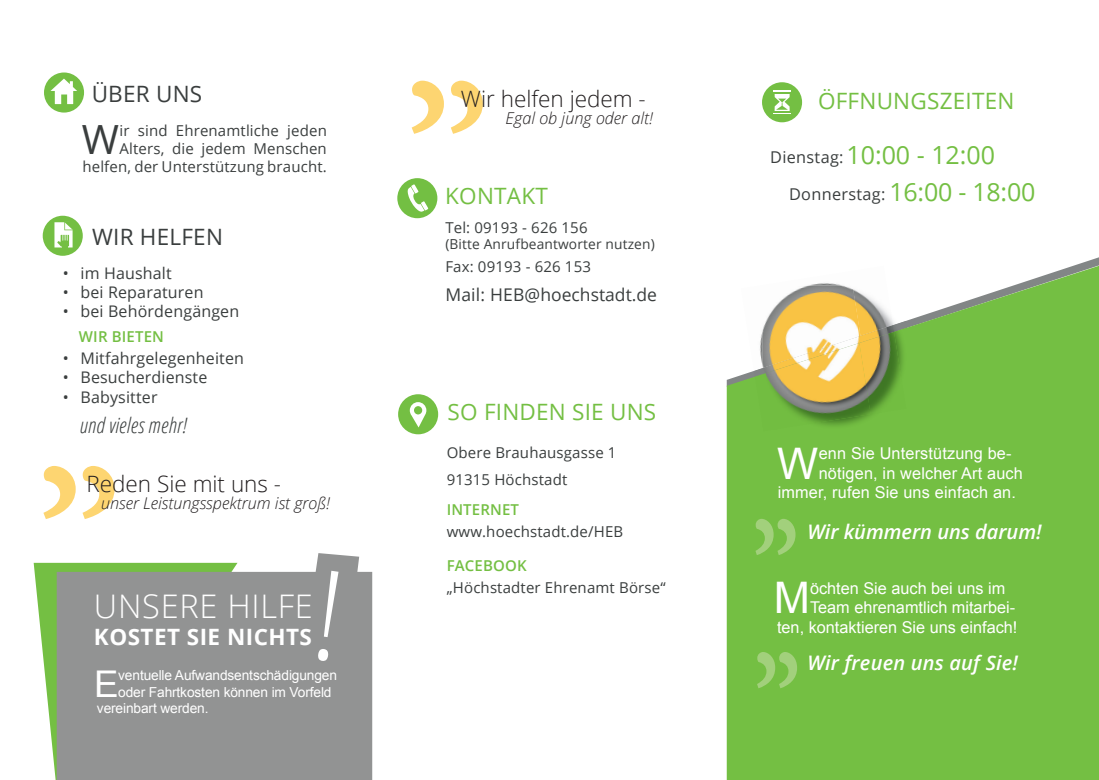
<style>
.page{position:relative;width:1099px;height:780px;background:#fff}
.page>*{position:absolute;margin:0;border:0;box-sizing:border-box;transform-origin:0 0}
.t1{font:43.5px "Arial";color:#fff}
.t2{font:40.25px "Open Sans";color:#3a3e3e}
.t3{font:36.75px "Arial";color:#fff}
.t4{font:300 32.5px "Open Sans";letter-spacing:.025em;color:#fff}
.t5{font:25px "Open Sans";color:#74bf43}
.t6{font:22.5px "Open Sans";letter-spacing:.01em;color:#74bf43}
.t7{font:300 22.5px "Open Sans";color:#231f20}
.t8{font:22.5px "Open Sans";letter-spacing:.01em;color:#3a3e3e}
.t9{font:700 22.5px "Open Sans";letter-spacing:.02em;color:#fff}
.t10{font:italic 300 condensed 21.25px "Open Sans";letter-spacing:.01em;color:#3a3e3e}
.t11{font:italic 600 20px "Open Sans";color:#fff}
.t12{font:17.5px "Open Sans";color:#3a3e3e}
.t13{font:16.25px "Arial";color:#fff}
.t14{font:italic 300 16.25px "Open Sans";color:#231f20}
.t15{font:16.25px "Open Sans";letter-spacing:.02em;color:#3a3e3e}
.t16{font:16px "Open Sans";letter-spacing:.01em;color:#3a3e3e}
.t17{font:15px/18px "Open Sans";letter-spacing:.01em;color:#3a3e3e}
.t18{font:600 15px "Open Sans";letter-spacing:.01em;color:#74bf43}
.t19{font:13.75px "Arial";letter-spacing:-.01em;color:#fff}
.t20{font:13.75px "Open Sans";letter-spacing:.01em;color:#3a3e3e}
.s1{font-size:16.25px;color:#3a3e3e}
.s2{font-size:25px;color:#74bf43}
</style>
<div class="page">
<svg style="left:34px;top:563px;width:23px;height:217px"></svg>
<svg style="left:57px;top:553px;width:315px;height:227px;fill:#929393"></svg>
<div style="left:726px;top:266px;width:372px;height:514px;background:#74bf43"></div>
<svg style="left:411px;top:81px;width:72px;height:53px"></svg>
<div style="left:43px;top:216px;width:40px;height:40px;background:#74bf43;border-radius:50%"></div>
<svg style="left:52px;top:217px;width:26px;height:33px"></svg>
<div style="left:398px;top:394px;width:40px;height:40px;background:#74bf43;border-radius:50%"></div>
<svg style="left:410px;top:402px;width:16px;height:25px"></svg>
<div style="left:414px;top:406px;width:8px;height:8px;background:#74bf43;border-radius:50%"></div>
<svg style="left:43px;top:466px;width:72px;height:53px"></svg>
<div style="left:44px;top:72px;width:40px;height:41px;background:#74bf43;border-radius:50%"></div>
<svg style="left:50px;top:79px;width:27px;height:25px"></svg>
<div style="left:762px;top:82px;width:40px;height:40px;background:#74bf43;border-radius:50%"></div>
<svg style="left:773px;top:90px;width:18px;height:24px"></svg>
<svg style="left:755px;top:519px;width:40px;height:36px"></svg>
<svg style="left:757px;top:652px;width:40px;height:36px"></svg>
<div style="left:397px;top:178px;width:40px;height:40px;background:#73bf43;border-radius:50%"></div>
<svg style="left:407px;top:184px;width:21px;height:28px"></svg>
<img style="left:893px;top:285px;width:13px;height:36px">
<svg style="left:893px;top:321px;width:13px;height:7px"></svg>
<img style="left:870px;top:328px;width:36px;height:101px">
<img style="left:741px;top:266px;width:145px;height:64px">
<img style="left:747px;top:327px;width:15px;height:44px">
<svg style="left:754px;top:368px;width:8px;height:8px"></svg>
<img style="left:755px;top:374px;width:21px;height:57px">
<img style="left:762px;top:285px;width:90px;height:40px">
<img style="left:852px;top:285px;width:41px;height:40px">
<img style="left:762px;top:325px;width:132px;height:18px">
<img style="left:762px;top:343px;width:108px;height:86px">
<img style="left:859px;top:332px;width:47px;height:82px">
<div style="left:317px;top:570px;width:23px;height:91px;background:#929393"></div>
<h3 class="t8" style="left:92px;top:79px;width:112px">ÜBER UNS</h3>
<h2 class="t2" style="left:82px;top:112px;width:39px">W</h2>
<p class="t17" style="left:82px;top:122px;width:246px;text-align:right">ir sind Ehrenamtliche jeden<br>Alters, die jedem Menschen helfen, der Unterstützung braucht.</p>
<h3 class="t8" style="left:92px;top:221px;width:132px">WIR HELFEN</h3>
<p class="t16" style="left:63px;top:262px;width:110px">• im Haushalt</p>
<p class="t16" style="left:63px;top:281px;width:142px">• bei Reparaturen</p>
<p class="t16" style="left:63px;top:301px;width:178px">• bei Behördengängen</p>
<p class="t18" style="left:79px;top:327px;width:87px">WIR BIETEN</p>
<p class="t16" style="left:63px;top:347px;width:183px">• Mitfahrgelegenheiten</p>
<p class="t16" style="left:63px;top:366px;width:146px">• Besucherdienste</p>
<p class="t16" style="left:63px;top:386px;width:96px">• Babysitter</p>
<h3 class="t10" style="left:79px;top:410px;width:109px">und vieles mehr!</h3>
<h3 class="t7" style="left:86px;top:468px;width:196px">Reden Sie mit uns -</h3>
<p class="t14" style="left:101px;top:491px;width:231px">unser Leistungsspektrum ist groß!</p>
<h3 class="t4" style="left:94px;top:583px;width:220px">UNSERE HILFE</h3>
<h3 class="t9" style="left:94px;top:620px;width:219px">KOSTET SIE NICHTS</h3>
<h3 class="t3" style="left:94px;top:659px;width:26px">E</h3>
<p class="t19" style="left:118px;top:666px;width:220px">ventuelle Aufwandsentschädigungen</p>
<p class="t19" style="left:118px;top:682px;width:215px">oder Fahrtkosten können im Vorfeld</p>
<p class="t19" style="left:97px;top:699px;width:113px">vereinbart werden.</p>
<h3 class="t7" style="left:461px;top:83px;width:186px">Wir helfen jedem -</h3>
<p class="t14" style="left:505px;top:106px;width:149px">Egal ob jung oder alt!</p>
<h3 class="t6" style="left:445px;top:181px;width:104px">KONTAKT</h3>
<p class="t17" style="left:445px;top:218px;width:144px">Tel: 09193 - 626 156</p>
<p class="t20" style="left:445px;top:235px;width:211px">(Bitte Anrufbeantworter nutzen)</p>
<p class="t17" style="left:445px;top:257px;width:147px">Fax: 09193 - 626 153</p>
<p class="t12" style="left:445px;top:282px;width:213px">Mail: HEB@hoechstadt.de</p>
<h3 class="t6" style="left:447px;top:397px;width:210px">SO FINDEN SIE UNS</h3>
<p class="t17" style="left:446px;top:439px;width:171px;line-height:26.6px">Obere Brauhausgasse 1<br>91315 Höchstadt</p>
<p class="t18" style="left:446px;top:499px;width:74px">INTERNET</p>
<p class="t17" style="left:446px;top:522px;width:178px">www.hoechstadt.de/HEB</p>
<p class="t18" style="left:446px;top:555px;width:81px">FACEBOOK</p>
<p class="t17" style="left:446px;top:578px;width:220px">„Höchstadter Ehrenamt Börse“</p>
<h3 class="t6" style="left:818px;top:86px;width:198px">ÖFFNUNGSZEITEN</h3>
<h3 class="t5" style="left:770px;top:137px;width:226px"><span class="s1">Dienstag:</span>10:00 - 12:00</h3>
<p class="t15" style="left:789px;top:183px;width:248px">Donnerstag: <span class="s2">16:00 - 18:00</span></p>
<h1 class="t1" style="left:777px;top:435px;width:43px">W</h1>
<p class="t13" style="left:818px;top:443px;width:194px">enn Sie Unterstützung be-</p>
<p class="t13" style="left:818px;top:462px;width:205px">nötigen, in welcher Art auch</p>
<p class="t13" style="left:777px;top:482px;width:240px">immer, rufen Sie uns einfach an.</p>
<h3 class="t11" style="left:807px;top:518px;width:236px">Wir kümmern uns darum!</h3>
<h1 class="t1" style="left:773px;top:569px;width:38px">M</h1>
<p class="t13" style="left:810px;top:577px;width:197px">öchten Sie auch bei uns im</p>
<p class="t13" style="left:810px;top:597px;width:206px">Team ehrenamtlich mitarbei-</p>
<p class="t13" style="left:777px;top:616px;width:242px">ten, kontaktieren Sie uns einfach!</p>
<h3 class="t11" style="left:807px;top:649px;width:212px">Wir freuen uns auf Sie!</h3>
</div>
